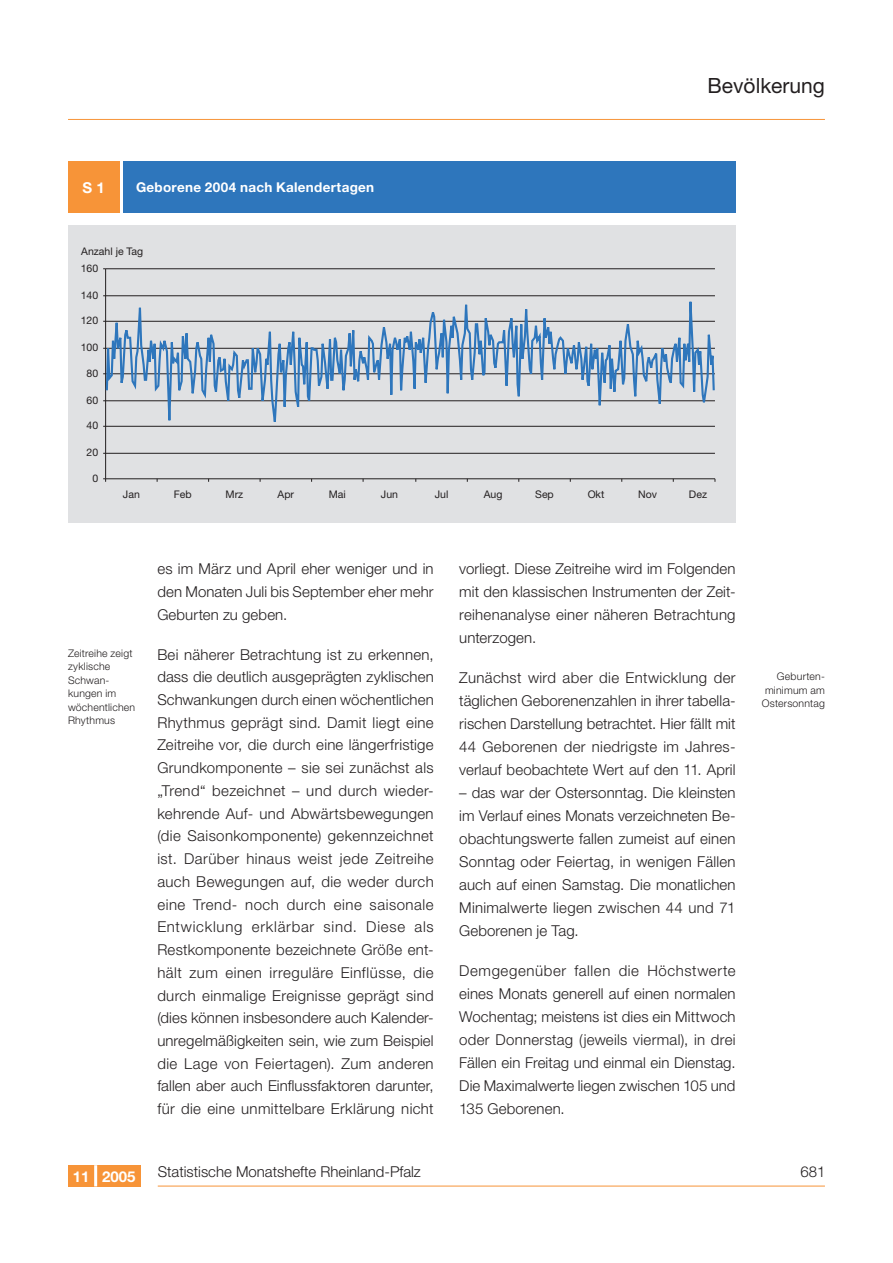
<style>
.page{position:relative;width:893px;height:1263px;background:#fff}
.page>*{position:absolute;margin:0;border:0;box-sizing:border-box;transform-origin:0 0}
.t1{font:21px "Helvetica Neue LT";color:#231f20}
.t2{font:300 15px/22.8px "Helvetica Neue LT";letter-spacing:.015em;color:#231f20;text-align:justify}
.t3{font:700 15px "Helvetica Neue LT";color:#fff}
.t4{font:700 13.5px "Helvetica Neue LT";letter-spacing:.02em;color:#fff}
.t5{font:300 10.5px/13.5px "Helvetica Neue LT";letter-spacing:.02em;color:#231f20;text-align:right}
.t6{font:10.5px "Helvetica Neue LT";color:#231f20}
</style>
<div class="page">
<hr style="left:68px;top:119px;width:757px;height:1px;background:#f79438">
<div style="left:68px;top:1165px;width:72px;height:21px;background:#f79438"></div>
<hr style="left:94px;top:1165px;width:3px;height:21px;background:#fff">
<hr style="left:158px;top:1186px;width:667px;height:1px;background:#f79438">
<div style="left:68px;top:162px;width:51px;height:51px;background:#f79438"></div>
<div style="left:123px;top:162px;width:613px;height:51px;background:#2e76bc"></div>
<div style="left:68px;top:226px;width:668px;height:297px;background:#e0e1e3"></div>
<svg style="left:105px;top:268px;width:611px;height:214px"></svg>
<p class="t3" style="left:82px;top:178px;width:24px">S 1</p>
<p class="t4" style="left:136px;top:179px;width:240px">Geborene 2004 nach Kalendertagen</p>
<p class="t6" style="left:81px;top:245px;width:63px">Anzahl je Tag</p>
<p class="t6" style="left:81px;top:262px;width:19px">160</p>
<p class="t6" style="left:81px;top:289px;width:19px">140</p>
<p class="t6" style="left:81px;top:314px;width:19px">120</p>
<p class="t6" style="left:81px;top:341px;width:19px">100</p>
<p class="t6" style="left:87px;top:367px;width:13px">80</p>
<p class="t6" style="left:87px;top:394px;width:13px">60</p>
<p class="t6" style="left:87px;top:419px;width:13px">40</p>
<p class="t6" style="left:87px;top:446px;width:13px">20</p>
<p class="t6" style="left:92px;top:472px;width:7px">0</p>
<h1 class="t1" style="left:707px;top:73px;width:119px">Bevölkerung</h1>
<p class="t6" style="left:123px;top:488px;width:18px">Jan</p>
<p class="t6" style="left:174px;top:488px;width:19px">Feb</p>
<p class="t6" style="left:225px;top:488px;width:19px">Mrz</p>
<p class="t6" style="left:278px;top:488px;width:18px">Apr</p>
<p class="t6" style="left:329px;top:488px;width:19px">Mai</p>
<p class="t6" style="left:381px;top:488px;width:19px">Jun</p>
<p class="t6" style="left:435px;top:488px;width:15px">Jul</p>
<p class="t6" style="left:484px;top:488px;width:20px">Aug</p>
<p class="t6" style="left:535px;top:488px;width:20px">Sep</p>
<p class="t6" style="left:588px;top:488px;width:18px">Okt</p>
<p class="t6" style="left:638px;top:488px;width:20px">Nov</p>
<p class="t6" style="left:689px;top:488px;width:20px">Dez</p>
<p class="t5" style="left:68px;top:646px;width:69px;text-align:left">Zeitreihe zeigt zyklische<br>Schwan&shy;kungen im wöchentlichen<br>Rhythmus</p>
<p class="t2" style="left:157px;top:557px;width:278px">es im März und April eher weniger und in den Monaten Juli bis September eher mehr Geburten zu geben.</p>
<p class="t2" style="left:157px;top:642px;width:278px;text-align:left">Bei näherer Betrachtung ist zu erkennen, dass die deutlich ausgeprägten zyklischen Schwankungen durch einen wöchentlichen Rhythmus geprägt sind. Damit liegt eine Zeitreihe vor, die durch eine längerfristige Grundkomponente – sie sei zunächst als „Trend“ bezeichnet – und durch wieder&shy;kehrende Auf- und Abwärtsbewegungen (die Saisonkomponente) gekennzeichnet ist. Darüber hinaus weist jede Zeitreihe auch Bewegungen auf, die weder durch eine Trend- noch durch eine saisonale Entwicklung erklärbar sind. Diese als Restkom- ponente bezeichnete Größe ent&shy;hält zum einen irreguläre Einflüsse, die durch einmalige Ereignisse geprägt sind (dies können insbesondere auch Kalender&shy;unregel-mäßigkeiten sein, wie zum Beispiel die Lage von Feiertagen). Zum anderen fallen aber auch Einflussfaktoren darunter, für die eine unmittelbare Erklärung nicht</p>
<p class="t2" style="left:459px;top:557px;width:278px">vorliegt. Diese Zeitreihe wird im Folgenden mit den klassischen Instrumenten der Zeit&shy;reihenanalyse einer näheren Betrachtung unterzogen.</p>
<p class="t2" style="left:459px;top:666px;width:278px">Zunächst wird aber die Entwicklung der täglichen Geborenenzahlen in ihrer tabella&shy;rischen Darstellung betrachtet. Hier fällt mit 44 Geborenen der niedrigste im Jahres&shy;verlauf beobachtete Wert auf den 11. April</p>
<p class="t2" style="left:459px;top:781px;width:278px">– das war der Ostersonntag. Die kleinsten im Verlauf eines Monats verzeichneten Be&shy;obachtungswerte fallen zumeist auf einen Sonntag oder Feiertag, in wenigen Fällen auch auf einen Samstag. Die monatlichen Minimalwerte liegen zwischen 44 und 71<br>Geborenen je Tag.</p>
<p class="t2" style="left:459px;top:959px;width:278px">Demgegenüber fallen die Höchstwerte eines Monats generell auf einen normalen Wochentag; meistens ist dies ein Mittwoch oder Donnerstag (jeweils viermal), in drei Fällen ein Freitag und einmal ein Dienstag.<br>Die Maximalwerte liegen zwischen 105 und 135 Geborenen.</p>
<p class="t5" style="left:762px;top:669px;width:65px">Geburten&shy;minimum am<br>Ostersonntag</p>
<p class="t3" style="left:73px;top:1167px;width:64px">11 2005</p>
<p class="t2" style="left:158px;top:1160px;width:265px">Statistische Monatshefte Rheinland-Pfalz</p>
<p class="t2" style="left:800px;top:1160px;width:27px">681</p>
</div>
